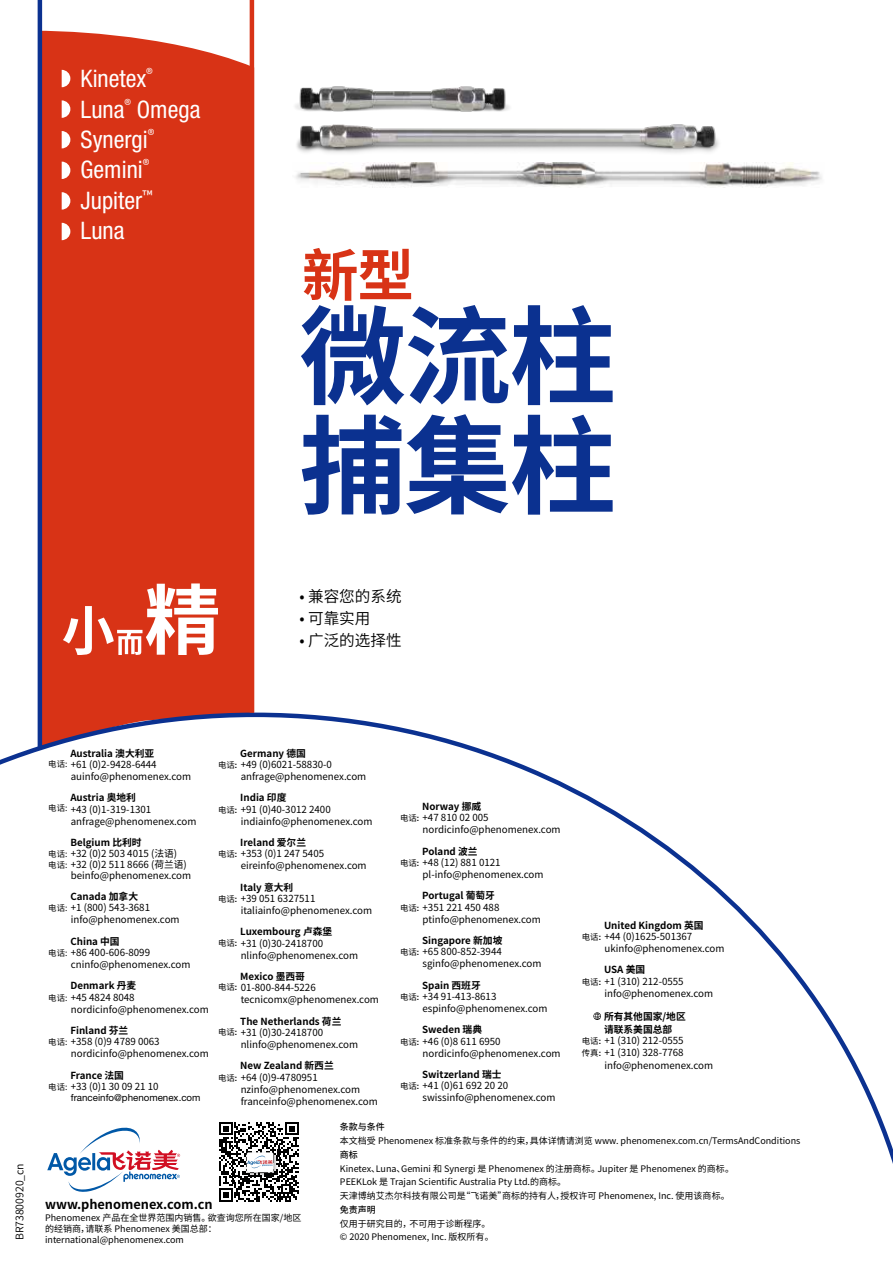
<style>
.page{position:relative;width:893px;height:1263px;background:#fff}
.page>*{position:absolute;margin:0;border:0;box-sizing:border-box;transform-origin:0 0}
.t1{font:700 106.95px/109.5px "Noto Sans Hans";letter-spacing:-.02em;color:#0b3190}
.t2{font:700 56.55px "Noto Sans Hans";color:#d83316}
.t3{font:condensed 24.15px/30.3px "Helvetica Neue LT Std";color:#fff}
.t4{font:600 15.6px "Noto Sans Hans";color:#000}
.t5{font:700 12.75px "Noto Sans Hans";color:#000}
.t6{font:600 10.5px "Noto Sans Hans";color:#000}
.t7{font:9.75px/11.2px "Noto Sans Hans";color:#000}
.t8{font:700 9.75px/11.2px "Noto Sans Hans";color:#000}
.t9{font:9.75px "Helvetica Neue LT Pro";color:#000}
.t10{font:9px/13.8px "Noto Sans Hans";color:#000}
.t11{font:500 9px "Noto Sans Hans";color:#000}
.s1{font-size:8.4px}
.s2{font-weight:700}
.s3{font-family:"Helvetica Neue LT Pro";font-weight:500;font-size:8.4px}
.s4{font-weight:400;font-size:8.4px}
.s5{font-weight:400}
</style>
<div class="page">
<div style="left:42px;top:31px;width:208px;height:679px;background:#d83316"></div>
<svg style="left:0;top:710px;width:893px;height:454px"></svg>
<hr style="left:38px;top:0;width:4px;height:748px;background:#0b3190">
<hr style="left:250px;top:0;width:4px;height:712px;background:#d83316">
<svg style="left:593px;top:1012px;width:8px;height:8px"></svg>
<img style="left:296px;top:124px;width:423px;height:29px">
<img style="left:295px;top:86px;width:215px;height:26px">
<img style="left:296px;top:162px;width:526px;height:26px">
<svg style="left:47px;top:1127px;width:133px;height:65px"></svg>
<div style="left:212px;top:1115px;width:94px;height:94px;background:#fff"></div>
<svg style="left:219px;top:1122px;width:80px;height:80px"></svg>
<svg style="left:63px;top:583px;width:155px;height:72px"></svg>
<div style="left:54px;top:54px;width:72px;height:94px;background:#d83316"></div>
<svg style="left:62px;top:162px;width:8px;height:17px"></svg>
<svg style="left:62px;top:192px;width:8px;height:18px"></svg>
<svg style="left:62px;top:223px;width:8px;height:17px"></svg>
<h3 class="t3" style="left:81px;top:64px;width:121px">Kinetex<sup>®<br></sup>Luna<sup>®</sup> Omega<br>Synergi<sup>®<br></sup>Gemini<sup>®<br></sup>Jupiter<sup>™<br></sup>Luna</h3>
<h2 class="t2" style="left:302px;top:243px;width:113px">新型</h2>
<h1 class="t1" style="left:299px;top:304px;width:318px">微流柱捕集柱</h1>
<h3 class="t4" style="left:299px;top:588px;width:104px">• 兼容您的系统</h3>
<h3 class="t4" style="left:299px;top:609px;width:73px">• 可靠实用</h3>
<h3 class="t4" style="left:299px;top:631px;width:104px">• 广泛的选择性</h3>
<p class="t6" style="left:14px;top:1240px;width:79px;rotate:-90deg">BR73800920_cn</p>
<p class="t8" style="left:70px;top:748px;width:85px">Australia 澳大利亚</p>
<p class="t7" style="left:48px;top:759px;width:110px"><span class="s1">电话:</span> +61 (0)2-9428-6444</p>
<p class="t7" style="left:71px;top:771px;width:122px">auinfo@phenomenex.com</p>
<p class="t8" style="left:70px;top:792px;width:67px">Austria 奥地利</p>
<p class="t7" style="left:48px;top:803px;width:105px"><span class="s1">电话:</span> +43 (0)1-319-1301</p>
<p class="t7" style="left:71px;top:816px;width:127px">anfrage@phenomenex.com</p>
<p class="t8" style="left:70px;top:837px;width:73px">Belgium 比利时</p>
<p class="t7" style="left:48px;top:848px;width:130px"><span class="s1">电话:</span> +32 (0)2 503 4015 (法语)</p>
<p class="t7" style="left:48px;top:859px;width:140px"><span class="s1">电话:</span> +32 (0)2 511 8666 (荷兰语)</p>
<p class="t7" style="left:71px;top:870px;width:122px">beinfo@phenomenex.com</p>
<p class="t8" style="left:70px;top:891px;width:69px">Canada 加拿大</p>
<p class="t7" style="left:48px;top:902px;width:103px"><span class="s1">电话:</span> +1 (800) 543-3681</p>
<p class="t7" style="left:71px;top:914px;width:110px">info@phenomenex.com</p>
<p class="t8" style="left:70px;top:936px;width:51px">China 中国</p>
<p class="t7" style="left:48px;top:947px;width:103px"><span class="s1">电话:</span> +86 400-606-8099</p>
<p class="t7" style="left:71px;top:959px;width:121px">cninfo@phenomenex.com</p>
<p class="t8" style="left:70px;top:980px;width:67px">Denmark 丹麦</p>
<p class="t7" style="left:48px;top:991px;width:88px"><span class="s1">电话:</span> +45 4824 8048</p>
<p class="t7" style="left:71px;top:1004px;width:140px">nordicinfo@phenomenex.com</p>
<p class="t8" style="left:70px;top:1025px;width:59px">Finland 芬兰</p>
<p class="t7" style="left:48px;top:1036px;width:113px"><span class="s1">电话:</span> +358 (0)9 4789 0063</p>
<p class="t7" style="left:71px;top:1048px;width:140px">nordicinfo@phenomenex.com</p>
<p class="t7" style="left:48px;top:1070px;width:112px;text-indent:22px"><span class="s2">France 法国<br></span><span class="s1">电话:</span> +33 (0)1 30 09 21 10</p>
<p class="t9" style="left:71px;top:1092px;width:131px">franceinfo@phenomenex.com</p>
<p class="t8" style="left:240px;top:748px;width:67px">Germany 德国</p>
<p class="t7" style="left:218px;top:759px;width:115px"><span class="s1">电话</span><span class="s3">:</span> +49 (0)6021-58830-0</p>
<p class="t7" style="left:241px;top:771px;width:127px">anfrage@phenomenex.com</p>
<p class="t8" style="left:240px;top:792px;width:48px">India 印度</p>
<p class="t7" style="left:218px;top:803px;width:114px"><span class="s1">电话</span><span class="s3">:</span> +91 (0)40-3012 2400</p>
<p class="t7" style="left:241px;top:816px;width:133px">indiainfo@phenomenex.com</p>
<p class="t8" style="left:240px;top:837px;width:67px">Ireland 爱尔兰</p>
<p class="t7" style="left:218px;top:848px;width:108px"><span class="s1">电话</span><span class="s3">:</span> +353 (0)1 247 5405</p>
<p class="t7" style="left:241px;top:860px;width:127px">eireinfo@phenomenex.com</p>
<p class="t8" style="left:240px;top:882px;width:54px">Italy 意大利</p>
<p class="t7" style="left:218px;top:893px;width:99px"><span class="s1">电话</span><span class="s3">:</span> +39 051 6327511</p>
<p class="t7" style="left:241px;top:905px;width:133px">italiainfo@phenomenex.com</p>
<p class="t8" style="left:240px;top:926px;width:94px">Luxembourg 卢森堡</p>
<p class="t7" style="left:218px;top:937px;width:107px"><span class="s1">电话</span><span class="s3">:</span> +31 (0)30-2418700</p>
<p class="t7" style="left:241px;top:950px;width:119px">nlinfo@phenomenex.com</p>
<p class="t8" style="left:240px;top:971px;width:66px">Mexico 墨西哥</p>
<p class="t7" style="left:218px;top:982px;width:99px"><span class="s1">电话</span><span class="s3">:</span> 01-800-844-5226</p>
<p class="t7" style="left:241px;top:994px;width:140px">tecnicomx@phenomenex.com</p>
<p class="t8" style="left:218px;top:1016px;width:125px;text-indent:22px">The Netherlands 荷兰<span class="s4">电话</span><span class="s3">:</span> <span class="s5">+31 (0)30-2418700</span></p>
<p class="t7" style="left:241px;top:1039px;width:119px">nlinfo@phenomenex.com</p>
<p class="t7" style="left:218px;top:1060px;width:117px;text-indent:22px"><span class="s2">New Zealand 新西兰</span><span class="s1">电话</span><span class="s3">:</span> +64 (0)9-4780951</p>
<p class="t7" style="left:241px;top:1083px;width:139px;line-height:12.1px">nzinfo@phenomenex.com franceinfo@phenomenex.com</p>
<p class="t8" style="left:422px;top:801px;width:61px">Norway 挪威</p>
<p class="t7" style="left:400px;top:812px;width:90px"><span class="s1">电话</span><span class="s3">:</span> +47 810 02 005</p>
<p class="t7" style="left:423px;top:824px;width:140px">nordicinfo@phenomenex.com</p>
<p class="t8" style="left:422px;top:846px;width:57px">Poland 波兰</p>
<p class="t7" style="left:400px;top:857px;width:102px"><span class="s1">电话</span><span class="s3">:</span> +48 (12) 881 0121</p>
<p class="t7" style="left:423px;top:869px;width:123px">pl-info@phenomenex.com</p>
<p class="t8" style="left:422px;top:890px;width:74px">Portugal 葡萄牙</p>
<p class="t7" style="left:400px;top:901px;width:101px"><span class="s1">电话</span><span class="s3">:</span> +351 221 450 488</p>
<p class="t7" style="left:423px;top:914px;width:120px">ptinfo@phenomenex.com</p>
<p class="t8" style="left:422px;top:935px;width:82px">Singapore 新加坡</p>
<p class="t7" style="left:400px;top:946px;width:103px"><span class="s1">电话</span><span class="s3">:</span> +65 800-852-3944</p>
<p class="t7" style="left:423px;top:958px;width:120px">sginfo@phenomenex.com</p>
<p class="t8" style="left:422px;top:980px;width:60px">Spain 西班牙</p>
<p class="t7" style="left:400px;top:991px;width:98px"><span class="s1">电话</span><span class="s3">:</span> +34 91-413-8613</p>
<p class="t7" style="left:423px;top:1003px;width:126px">espinfo@phenomenex.com</p>
<p class="t8" style="left:422px;top:1024px;width:61px">Sweden 瑞典</p>
<p class="t7" style="left:400px;top:1036px;width:102px"><span class="s1">电话</span><span class="s3">:</span> +46 (0)8 611 6950</p>
<p class="t7" style="left:423px;top:1048px;width:140px">nordicinfo@phenomenex.com</p>
<p class="t8" style="left:422px;top:1069px;width:81px">Switzerland 瑞士</p>
<p class="t7" style="left:400px;top:1080px;width:110px"><span class="s1">电话</span><span class="s3">:</span> +41 (0)61 692 20 20</p>
<p class="t7" style="left:423px;top:1092px;width:134px">swissinfo@phenomenex.com</p>
<p class="t7" style="left:582px;top:920px;width:123px;text-indent:22px"><span class="s2">United Kingdom 英国</span><span class="s1">电话</span><span class="s3">:</span> +44 (0)1625-501367</p>
<p class="t7" style="left:604px;top:943px;width:122px">ukinfo@phenomenex.com</p>
<p class="t8" style="left:604px;top:964px;width:43px">USA 美国</p>
<p class="t7" style="left:582px;top:976px;width:103px"><span class="s1">电话</span><span class="s3">:</span> +1 (310) 212-0555</p>
<p class="t7" style="left:604px;top:988px;width:110px">info@phenomenex.com</p>
<p class="t8" style="left:604px;top:1010px;width:83px;line-height:13px">所有其他国家/地区请联系美国总部</p>
<p class="t7" style="left:582px;top:1035px;width:103px"><span class="s1">电话</span><span class="s3">:</span> +1 (310) 212-0555</p>
<p class="t7" style="left:582px;top:1047px;width:103px"><span class="s1">传真</span><span class="s3">:</span> +1 (310) 328-7768</p>
<p class="t7" style="left:604px;top:1059px;width:110px">info@phenomenex.com</p>
<h3 class="t5" style="left:45px;top:1197px;width:169px">www.phenomenex.com.cn</h3>
<p class="t10" style="left:45px;top:1212px;width:258px;line-height:10.8px">Phenomenex 产品在全世界范围内销售。欲查询您所在国家/地区的经销商，请联系 Phenomenex 美国总部：international@phenomenex.com</p>
<p class="t11" style="left:340px;top:1122px;width:46px">条款与条件</p>
<p class="t10" style="left:340px;top:1134px;width:462px">本文档受 Phenomenex 标准条款与条件的约束，具体详情请浏览 www. phenomenex.com.cn/TermsAndConditions</p>
<p class="t11" style="left:340px;top:1149px;width:19px">商标</p>
<p class="t10" style="left:340px;top:1161px;width:396px">Kinetex、Luna、Gemini 和 Synergi 是 Phenomenex 的注册商标。Jupiter 是 Phenomenex 的商标。<br>PEEKLok 是 Trajan Scientific Australia Pty Ltd.的商标。<br>天津博纳艾杰尔科技有限公司是“飞诺美”商标的持有人，授权许可 Phenomenex, Inc. 使用该商标。</p>
<p class="t11" style="left:340px;top:1204px;width:37px">免责声明</p>
<p class="t10" style="left:340px;top:1216px;width:152px">仅用于研究目的，不可用于诊断程序。</p>
<p class="t10" style="left:340px;top:1230px;width:155px">© 2020 Phenomenex, Inc. 版权所有。</p>
</div>
